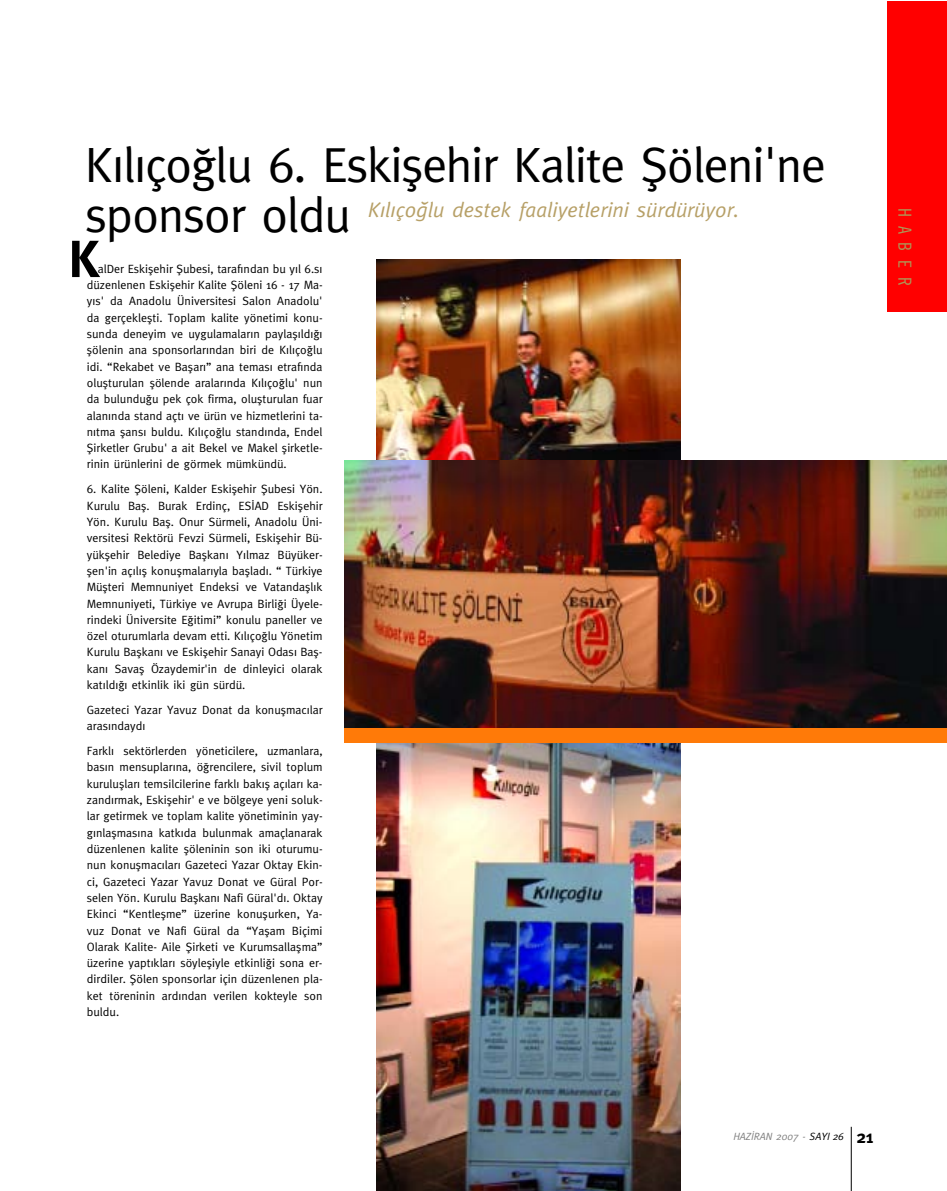
<style>
.page{position:relative;width:947px;height:1191px;background:#fff}
.page>*{position:absolute;margin:0;border:0;box-sizing:border-box;transform-origin:0 0}
.t1{font:52.2px "Meta Plus Bold Roman Ti";color:#000}
.t2{font:49.5px/49.5px "Meta Regular Mas";letter-spacing:-.025em;color:#000}
.t3{font:21px "Meta Italik Mas";color:#b7a067}
.t4{font:18px "Trade Gothic Cond";letter-spacing:.49em;color:#af9556}
.t5{font:18px "Meta Plus Bold Roman Ti";color:#000}
.t6{font:12px/16.4px "Meta Regular Mas";color:#000;text-align:justify}
.t7{font:10.5px "Meta Italik Mas";color:#808080}
.s1{color:#000}
</style>
<div class="page">
<hr style="left:850px;top:1126px;width:1px;height:65px;background:#000">
<div style="left:886px;top:2px;width:60px;height:310px;background:#f00"></div>
<img style="left:376px;top:260px;width:304px;height:200px">
<img style="left:376px;top:742px;width:304px;height:449px">
<img style="left:344px;top:460px;width:602px;height:268px">
<div style="left:344px;top:728px;width:602px;height:14px;background:#ff7a08"></div>
<h2 class="t2" style="left:85px;top:139px;width:741px">K›l›ço¤lu 6. Eskiflehir Kalite fiöleni'ne sponsor oldu</h2>
<h3 class="t3" style="left:368px;top:197px;width:372px">K›l›ço¤lu destek faaliyetlerini sürdürüyor.</h3>
<h1 class="t1" style="left:68px;top:229px;width:34px">K</h1>
<p class="t6" style="left:87px;top:260px;width:237px;text-indent:11px">alDer Eskiflehir fiubesi, taraf›ndan bu y›l 6.s› düzenlenen Eskiflehir Kalite fiöleni 16 - 17 Ma&shy;y›s' da Anadolu Üniversitesi Salon Anadolu' da gerçekleflti. Toplam kalite yönetimi konu&shy;sunda deneyim ve uygulamalar›n paylafl›ld›¤› flölenin ana sponsorlar›ndan biri de K›l›ço¤lu idi. “Rekabet ve Baflar›” ana temas› etraf›nda oluflturulan flölende aralar›nda K›l›ço¤lu' nun da bulundu¤u pek çok firma, oluflturulan fuar alan›nda stand açt› ve ürün ve hizmetlerini ta&shy;n›tma flans› buldu. K›l›ço¤lu stand›nda, Endel fiirketler Grubu' a ait Bekel ve Makel flirketle&shy;rinin ürünlerini de görmek mümkündü.</p>
<p class="t6" style="left:87px;top:481px;width:237px">6. Kalite fiöleni, Kalder Eskiflehir fiubesi Yön.<br>Kurulu Bafl. Burak Erdinç, ES‹AD Eskiflehir Yön. Kurulu Bafl. Onur Sürmeli, Anadolu Üni&shy;versitesi Rektörü Fevzi Sürmeli, Eskiflehir Bü&shy;yükflehir Belediye Baflkan› Y›lmaz Büyüker&shy;flen'in aç›l›fl konuflmalar›yla bafllad›. “ Türkiye Müflteri Memnuniyet Endeksi ve Vatandafll›k Memnuniyeti, Türkiye ve Avrupa Birli¤i Üyele&shy;rindeki Üniversite E¤itimi” konulu paneller ve özel oturumlarla devam etti. K›l›ço¤lu Yönetim Kurulu Baflkan› ve Eskiflehir Sanayi Odas› Bafl&shy;kan› Savafl Özaydemir'in de dinleyici olarak kat›ld›¤› etkinlik iki gün sürdü.</p>
<p class="t6" style="left:87px;top:701px;width:237px">Gazeteci Yazar Yavuz Donat da konuflmac›lar aras›ndayd›</p>
<p class="t6" style="left:87px;top:742px;width:237px">Farkl› sektörlerden yöneticilere, uzmanlara, bas›n mensuplar›na, ö¤rencilere, sivil toplum kurulufllar› temsilcilerine farkl› bak›fl aç›lar› ka&shy;zand›rmak, Eskiflehir' e ve bölgeye yeni soluk&shy;lar getirmek ve toplam kalite yönetiminin yay&shy;g›nlaflmas›na katk›da bulunmak amaçlanarak düzenlenen kalite flöleninin son iki oturumu&shy;nun konuflmac›lar› Gazeteci Yazar Oktay Ekin&shy;ci, Gazeteci Yazar Yavuz Donat ve Güral Por&shy;selen Yön. Kurulu Baflkan› Nafi Güral'd›. Oktay Ekinci “Kentleflme” üzerine konuflurken, Ya&shy;vuz Donat ve Nafi Güral da “Yaflam Biçimi Olarak Kalite- Aile fiirketi ve Kurumsallaflma” üzerine yapt›klar› söylefliyle etkinli¤i sona er&shy;dirdiler. fiölen sponsorlar için düzenlenen pla&shy;ket töreninin ard›ndan verilen kokteyle son buldu.</p>
<h3 class="t4" style="left:915px;top:208px;width:80px;rotate:90deg">HABER</h3>
<p class="t7" style="left:733px;top:1129px;width:112px">HAZ‹RAN 2007 - <span class="s1">SAYI 26</span></p>
<h3 class="t5" style="left:856px;top:1126px;width:19px">21</h3>
</div>
